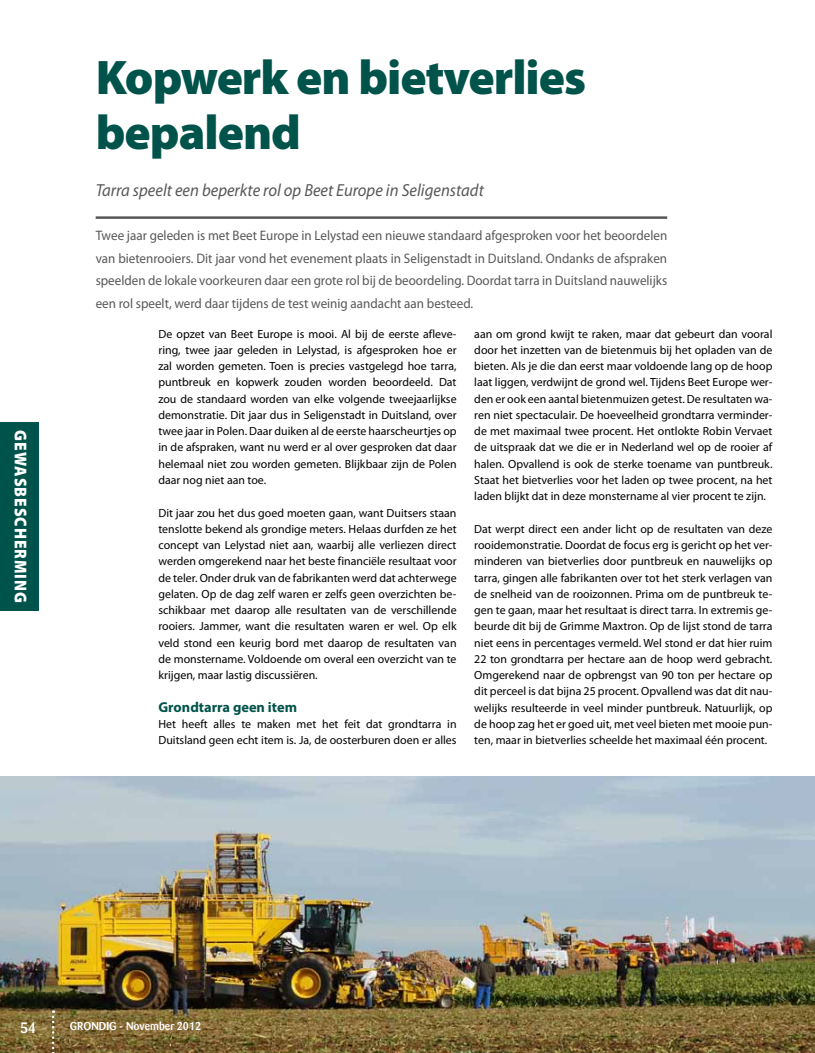
<style>
.page{position:relative;width:815px;height:1053px;background:#fff}
.page>*{position:absolute;margin:0;border:0;box-sizing:border-box;transform-origin:0 0}
.t1{font:900 48.75px/55px "Myriad Pro";letter-spacing:-.02em;color:#00534a}
.t2{font:italic 17.5px "Myriad Pro";color:#58585a;scale:.95 1}
.t3{font:900 17.25px "Myriad Pro";letter-spacing:.06em;color:#fff;scale:.91 1}
.t4{font:500 15px "Barmeno Pro";color:#fff}
.t5{font:700 14.38px "Myriad Pro";color:#00534a}
.t6{font:13.75px/22.5px "Myriad Pro";color:#58585a;text-align:justify;scale:.95 1}
.t7{font:11.88px/16.2px "Myriad Pro";color:#000;text-align:justify}
.t8{font:500 11.25px "Barmeno Pro";color:#fff}
</style>
<div class="page">
<img style="left:0;top:776px;width:815px;height:276px">
<hr style="left:96px;top:216px;width:571px;height:3px;background:#58585a">
<div style="left:0;top:422px;width:39px;height:188px;background:#00534a"></div>
<svg style="left:52px;top:1010px;width:2px;height:43px"></svg>
<h3 class="t3" style="left:32px;top:430px;width:191px;rotate:90deg">gewasbescherming</h3>
<h1 class="t1" style="left:96px;top:48px;width:492px">Kopwerk en bietverlies bepalend</h1>
<h2 class="t2" style="left:96px;top:180px;width:410px">Tarra speelt een beperkte rol op Beet Europe in Seligenstadt</h2>
<p class="t6" style="left:96px;top:224px;width:603px">Twee jaar geleden is met Beet Europe in Lelystad een nieuwe standaard afgesproken voor het beoordelen van bietenrooiers. Dit jaar vond het evenement plaats in Seligenstadt in Duitsland. Ondanks de afspraken speelden de lokale voorkeuren daar een grote rol bij de beoordeling. Doordat tarra in Duitsland nauwelijks een rol speelt, werd daar tijdens de test weinig aandacht aan besteed.</p>
<p class="t7" style="left:158px;top:325px;width:300px">De opzet van Beet Europe is mooi. Al bij de eerste afleve&shy;ring, twee jaar geleden in Lelystad, is afgesproken hoe er zal worden gemeten. Toen is precies vastgelegd hoe tarra, puntbreuk en kopwerk zouden worden beoordeeld. Dat zou de standaard worden van elke volgende tweejaarlijkse demonstratie. Dit jaar dus in Seligenstadt in Duitsland, over twee jaar in Polen. Daar duiken al de eerste haarscheurtjes op in de afspraken, want nu werd er al over gesproken dat daar helemaal niet zou worden gemeten. Blijkbaar zijn de Polen daar nog niet aan toe.</p>
<p class="t7" style="left:158px;top:504px;width:300px">Dit jaar zou het dus goed moeten gaan, want Duitsers staan tenslotte bekend als grondige meters. Helaas durfden ze het concept van Lelystad niet aan, waarbij alle verliezen direct werden omgerekend naar het beste financiële resultaat voor de teler. Onder druk van de fabrikanten werd dat achterwege gelaten. Op de dag zelf waren er zelfs geen overzichten be&shy;schikbaar met daarop alle resultaten van de verschillende rooiers. Jammer, want die resultaten waren er wel. Op elk veld stond een keurig bord met daarop de resultaten van de monstername. Voldoende om overal een overzicht van te krijgen, maar lastig discussiëren.</p>
<p class="t5" style="left:158px;top:697px;width:140px">Grondtarra geen item</p>
<p class="t7" style="left:158px;top:715px;width:300px">Het heeft alles te maken met het feit dat grondtarra in<br>Duitsland geen echt item is. Ja, de oosterburen doen er alles</p>
<p class="t7" style="left:474px;top:325px;width:300px">aan om grond kwijt te raken, maar dat gebeurt dan vooral door het inzetten van de bietenmuis bij het opladen van de bieten. Als je die dan eerst maar voldoende lang op de hoop laat liggen, verdwijnt de grond wel. Tijdens Beet Europe wer&shy;den er ook een aantal bietenmuizen getest. De resultaten wa&shy;ren niet spectaculair. De hoeveelheid grondtarra verminder&shy;de met maximaal twee procent. Het ontlokte Robin Vervaet de uitspraak dat we die er in Nederland wel op de rooier af halen. Opvallend is ook de sterke toename van puntbreuk.<br>Staat het bietverlies voor het laden op twee procent, na het laden blijkt dat in deze monstername al vier procent te zijn.</p>
<p class="t7" style="left:474px;top:520px;width:300px">Dat werpt direct een ander licht op de resultaten van deze rooidemonstratie. Doordat de focus erg is gericht op het ver&shy;minderen van bietverlies door puntbreuk en nauwelijks op tarra, gingen alle fabrikanten over tot het sterk verlagen van de snelheid van de rooizonnen. Prima om de puntbreuk te&shy;gen te gaan, maar het resultaat is direct tarra. In extremis ge&shy;beurde dit bij de Grimme Maxtron. Op de lijst stond de tarra niet eens in percentages vermeld. Wel stond er dat hier ruim 22 ton grondtarra per hectare aan de hoop werd gebracht.<br>Omgerekend naar de opbrengst van 90 ton per hectare op dit perceel is dat bijna 25 procent. Opvallend was dat dit nau&shy;welijks resulteerde in veel minder puntbreuk. Natuurlijk, op de hoop zag het er goed uit, met veel bieten met mooie pun&shy;ten, maar in bietverlies scheelde het maximaal één procent.</p>
<p class="t4" style="left:20px;top:1017px;width:18px">54</p>
<p class="t8" style="left:70px;top:1018px;width:133px">GRONDIG - November 2012</p>
</div>
